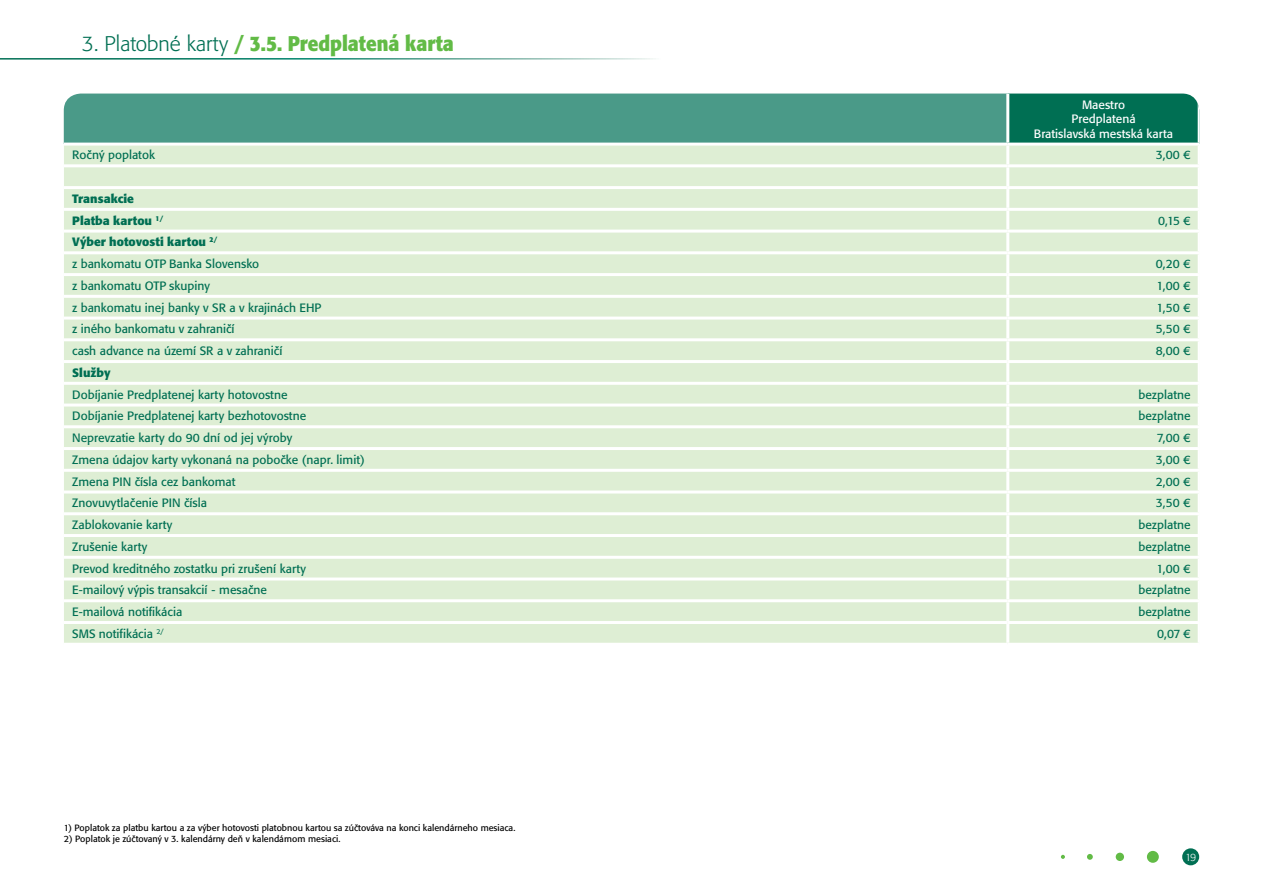
<style>
.page{position:relative;width:1263px;height:893px;background:#fff}
.page>*{position:absolute;margin:0;border:0;box-sizing:border-box;transform-origin:0 0}
.t1{font:700 21px "Formata CE";color:#62bb46;scale:.9 1}
.t2{font:12px/21.9px "Formata CE";color:#006f53}
.t3{font:12px/14.4px "Formata CE";color:#fff;text-align:center}
.t4{font:700 12px/21.8px "Formata CE";color:#006f53}
.t5{font:300 10.5px "Formata CE";color:#fff}
.t6{font:9px "Formata CE";color:#000}
.s1{font-weight:300;color:#006f53}
.s2{font-weight:700}
</style>
<div class="page">
<div style="left:1182px;top:848px;width:17px;height:17px;background:#006f53;border-radius:50%"></div>
<div style="left:1147px;top:851px;width:12px;height:12px;background:#62bb46;border-radius:50%"></div>
<div style="left:1116px;top:853px;width:8px;height:8px;background:#62bb46;border-radius:50%"></div>
<svg style="left:1087px;top:854px;width:6px;height:6px"></svg>
<svg style="left:1061px;top:855px;width:4px;height:4px"></svg>
<div style="left:64px;top:94px;width:944px;height:50px;background:#4a9a88"></div>
<div style="left:1008px;top:94px;width:191px;height:50px;background:#006f53"></div>
<div style="left:64px;top:146px;width:1134px;height:497px;background:#deeed4"></div>
<hr style="left:64px;top:143px;width:944px;height:3px;background:#fff">
<hr style="left:1006px;top:94px;width:3px;height:49px;background:#fff">
<hr style="left:1198px;top:94px;width:1px;height:49px;background:#fff">
<hr style="left:1008px;top:143px;width:191px;height:3px;background:#fff">
<hr style="left:1006px;top:146px;width:3px;height:18px;background:#fff">
<hr style="left:64px;top:164px;width:944px;height:3px;background:#fff">
<hr style="left:1006px;top:167px;width:3px;height:19px;background:#fff">
<hr style="left:1008px;top:164px;width:191px;height:3px;background:#fff">
<hr style="left:64px;top:186px;width:944px;height:3px;background:#fff">
<hr style="left:1006px;top:189px;width:3px;height:19px;background:#fff">
<hr style="left:1008px;top:186px;width:191px;height:3px;background:#fff">
<hr style="left:64px;top:208px;width:944px;height:3px;background:#fff">
<hr style="left:1006px;top:211px;width:3px;height:19px;background:#fff">
<hr style="left:1008px;top:208px;width:191px;height:3px;background:#fff">
<hr style="left:64px;top:230px;width:944px;height:3px;background:#fff">
<hr style="left:1006px;top:233px;width:3px;height:18px;background:#fff">
<hr style="left:1008px;top:230px;width:191px;height:3px;background:#fff">
<hr style="left:64px;top:251px;width:944px;height:3px;background:#fff">
<hr style="left:1006px;top:254px;width:3px;height:19px;background:#fff">
<hr style="left:1008px;top:251px;width:191px;height:3px;background:#fff">
<hr style="left:64px;top:273px;width:944px;height:3px;background:#fff">
<hr style="left:1006px;top:276px;width:3px;height:19px;background:#fff">
<hr style="left:1008px;top:273px;width:191px;height:3px;background:#fff">
<hr style="left:64px;top:295px;width:944px;height:3px;background:#fff">
<hr style="left:1006px;top:298px;width:3px;height:19px;background:#fff">
<hr style="left:1008px;top:295px;width:191px;height:3px;background:#fff">
<hr style="left:64px;top:317px;width:944px;height:3px;background:#fff">
<hr style="left:1006px;top:320px;width:3px;height:18px;background:#fff">
<hr style="left:1008px;top:317px;width:191px;height:3px;background:#fff">
<hr style="left:64px;top:338px;width:944px;height:3px;background:#fff">
<hr style="left:1006px;top:341px;width:3px;height:19px;background:#fff">
<hr style="left:1008px;top:338px;width:191px;height:3px;background:#fff">
<hr style="left:64px;top:360px;width:944px;height:3px;background:#fff">
<hr style="left:1006px;top:363px;width:3px;height:19px;background:#fff">
<hr style="left:1008px;top:360px;width:191px;height:3px;background:#fff">
<hr style="left:64px;top:382px;width:944px;height:3px;background:#fff">
<hr style="left:1006px;top:385px;width:3px;height:19px;background:#fff">
<hr style="left:1008px;top:382px;width:191px;height:3px;background:#fff">
<hr style="left:64px;top:404px;width:944px;height:3px;background:#fff">
<hr style="left:1006px;top:407px;width:3px;height:18px;background:#fff">
<hr style="left:1008px;top:404px;width:191px;height:3px;background:#fff">
<hr style="left:64px;top:425px;width:944px;height:3px;background:#fff">
<hr style="left:1006px;top:428px;width:3px;height:19px;background:#fff">
<hr style="left:1008px;top:425px;width:191px;height:3px;background:#fff">
<hr style="left:64px;top:447px;width:944px;height:3px;background:#fff">
<hr style="left:1006px;top:450px;width:3px;height:19px;background:#fff">
<hr style="left:1008px;top:447px;width:191px;height:3px;background:#fff">
<hr style="left:64px;top:469px;width:944px;height:3px;background:#fff">
<hr style="left:1006px;top:472px;width:3px;height:18px;background:#fff">
<hr style="left:1008px;top:469px;width:191px;height:3px;background:#fff">
<hr style="left:64px;top:490px;width:944px;height:3px;background:#fff">
<hr style="left:1006px;top:493px;width:3px;height:19px;background:#fff">
<hr style="left:1008px;top:490px;width:191px;height:3px;background:#fff">
<hr style="left:64px;top:512px;width:944px;height:3px;background:#fff">
<hr style="left:1006px;top:515px;width:3px;height:19px;background:#fff">
<hr style="left:1008px;top:512px;width:191px;height:3px;background:#fff">
<hr style="left:64px;top:534px;width:944px;height:3px;background:#fff">
<hr style="left:1006px;top:537px;width:3px;height:19px;background:#fff">
<hr style="left:1008px;top:534px;width:191px;height:3px;background:#fff">
<hr style="left:64px;top:556px;width:944px;height:3px;background:#fff">
<hr style="left:1006px;top:559px;width:3px;height:18px;background:#fff">
<hr style="left:1008px;top:556px;width:191px;height:3px;background:#fff">
<hr style="left:64px;top:577px;width:944px;height:3px;background:#fff">
<hr style="left:1006px;top:580px;width:3px;height:19px;background:#fff">
<hr style="left:1008px;top:577px;width:191px;height:3px;background:#fff">
<hr style="left:64px;top:599px;width:944px;height:3px;background:#fff">
<hr style="left:1006px;top:602px;width:3px;height:19px;background:#fff">
<hr style="left:1008px;top:599px;width:191px;height:3px;background:#fff">
<hr style="left:64px;top:621px;width:944px;height:3px;background:#fff">
<hr style="left:1006px;top:624px;width:3px;height:19px;background:#fff">
<hr style="left:1008px;top:621px;width:191px;height:3px;background:#fff">
<h1 class="t1" style="left:82px;top:30px;width:415px"><span class="s1">3. Platobné karty</span> / 3.5. Predplatená karta</h1>
<p class="t3" style="left:1034px;top:97px;width:141px">Maestro<br>Predplatená<br>Bratislavská mestská karta</p>
<p class="t2" style="left:72px;top:144px;width:84px">Ročný poplatok</p>
<p class="t2" style="left:1156px;top:144px;width:36px">3,00 €</p>
<p class="t4" style="left:72px;top:188px;width:93px">Transakcie<br>Platba kartou <sup>1/</sup></p>
<p class="t2" style="left:1158px;top:209px;width:34px">0,15 €</p>
<p class="t2" style="left:72px;top:231px;width:188px"><span class="s2">Výber hotovosti kartou</span> <sup>2/<br></sup>z bankomatu OTP Banka Slovensko</p>
<p class="t2" style="left:1156px;top:253px;width:36px">0,20 €</p>
<p class="t2" style="left:72px;top:275px;width:139px">z bankomatu OTP skupiny</p>
<p class="t2" style="left:1156px;top:275px;width:36px">1,00 €</p>
<p class="t2" style="left:72px;top:296px;width:251px">z bankomatu inej banky v SR a v krajinách EHP</p>
<p class="t2" style="left:1156px;top:296px;width:36px">1,50 €</p>
<p class="t2" style="left:72px;top:318px;width:164px">z iného bankomatu v zahraničí</p>
<p class="t2" style="left:1156px;top:318px;width:36px">5,50 €</p>
<p class="t2" style="left:72px;top:340px;width:212px">cash advance na území SR a v zahraničí</p>
<p class="t2" style="left:1156px;top:340px;width:36px">8,00 €</p>
<p class="t4" style="left:72px;top:362px;width:40px">Služby</p>
<p class="t2" style="left:72px;top:383px;width:217px">Dobíjanie Predplatenej karty hotovostne</p>
<p class="t2" style="left:1138px;top:383px;width:54px">bezplatne</p>
<p class="t2" style="left:72px;top:405px;width:235px">Dobíjanie Predplatenej karty bezhotovostne</p>
<p class="t2" style="left:1138px;top:405px;width:54px">bezplatne</p>
<p class="t2" style="left:72px;top:427px;width:221px">Neprevzatie karty do 90 dní od jej výroby</p>
<p class="t2" style="left:1157px;top:427px;width:35px">7,00 €</p>
<p class="t2" style="left:72px;top:449px;width:294px">Zmena údajov karty vykonaná na pobočke (napr. limit)</p>
<p class="t2" style="left:1156px;top:449px;width:36px">3,00 €</p>
<p class="t2" style="left:72px;top:470px;width:165px">Zmena PIN čísla cez bankomat</p>
<p class="t2" style="left:1156px;top:470px;width:36px">2,00 €</p>
<p class="t2" style="left:72px;top:492px;width:136px">Znovuvytlačenie PIN čísla</p>
<p class="t2" style="left:1156px;top:492px;width:36px">3,50 €</p>
<p class="t2" style="left:72px;top:514px;width:102px">Zablokovanie karty</p>
<p class="t2" style="left:1138px;top:514px;width:54px">bezplatne</p>
<p class="t2" style="left:72px;top:536px;width:77px">Zrušenie karty</p>
<p class="t2" style="left:1138px;top:536px;width:54px">bezplatne</p>
<p class="t2" style="left:72px;top:557px;width:235px">Prevod kreditného zostatku pri zrušení karty</p>
<p class="t2" style="left:1156px;top:557px;width:36px">1,00 €</p>
<p class="t2" style="left:72px;top:579px;width:196px">E-mailový výpis transakcií - mesačne</p>
<p class="t2" style="left:1138px;top:579px;width:54px">bezplatne</p>
<p class="t2" style="left:72px;top:601px;width:112px">E-mailová notifikácia</p>
<p class="t2" style="left:1138px;top:601px;width:54px">bezplatne</p>
<p class="t2" style="left:72px;top:623px;width:93px">SMS notifikácia <sup>2/</sup></p>
<p class="t2" style="left:1157px;top:623px;width:35px">0,07 €</p>
<p class="t6" style="left:64px;top:822px;width:453px">1) Poplatok za platbu kartou a za výber hotovosti platobnou kartou sa zúčtováva na konci kalendárneho mesiaca.</p>
<p class="t6" style="left:64px;top:833px;width:278px">2) Poplatok je zúčtovaný v 3. kalendárny deň v kalendárnom mesiaci.</p>
<p class="t5" style="left:1185px;top:851px;width:13px">19</p>
</div>
